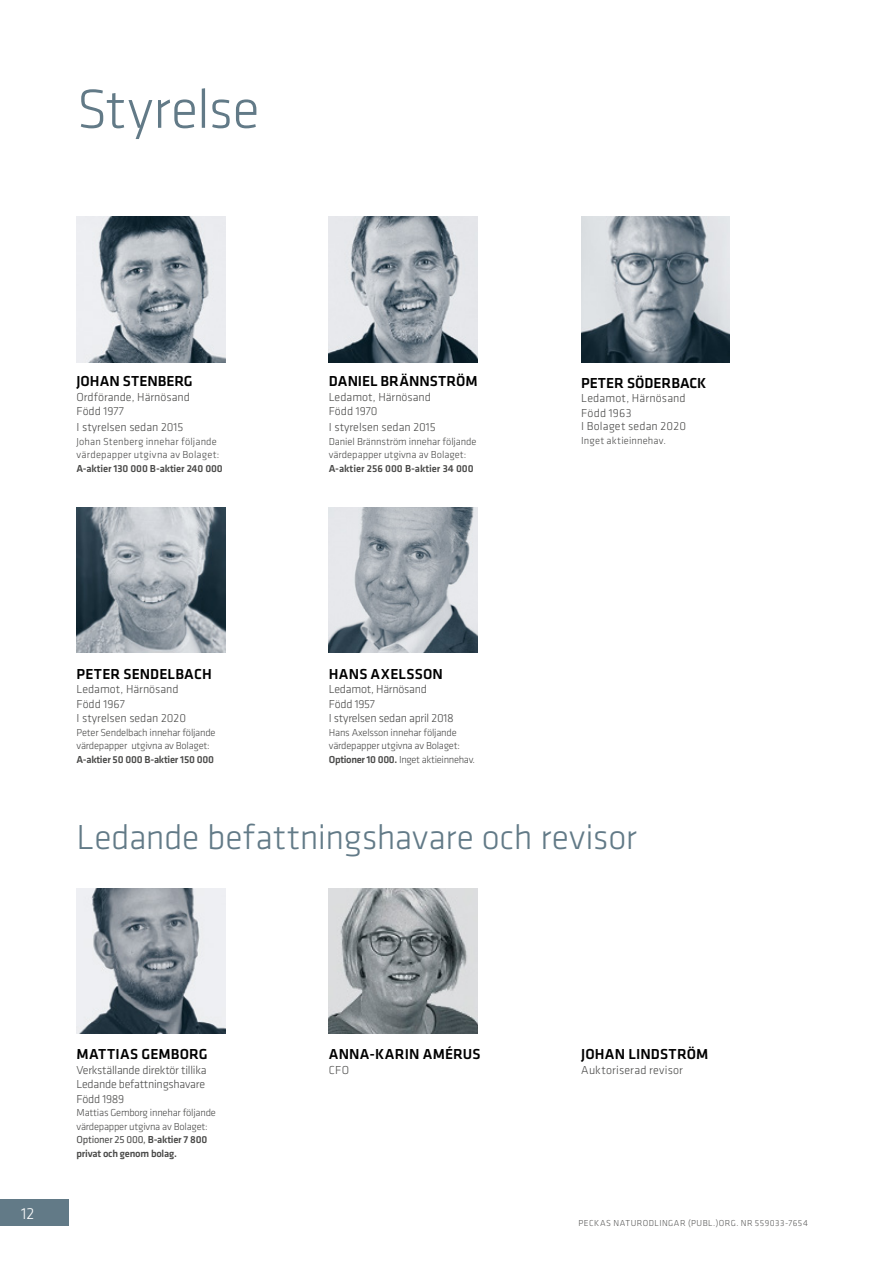
<style>
.page{position:relative;width:893px;height:1263px;background:#fff}
.page>*{position:absolute;margin:0;border:0;box-sizing:border-box;transform-origin:0 0}
.t1{font:300 57px "Klavika";letter-spacing:-.01em;color:#627a87}
.t2{font:300 36px "Klavika";letter-spacing:-.005em;color:#627a87}
.t3{font:300 16.5px "Klavika";color:#fff}
.t4{font:500 15px "Klavika";letter-spacing:.005em;color:#000}
.t5{font:300 12px/14.4px "Klavika";color:#4a4a49}
.t6{font:300 12px/14.4px "Klavika";letter-spacing:-.02em;color:#4a4a49}
.t7{font:300 12px "Klavika";letter-spacing:.02em;color:#4a4a49}
.t8{font:300 10.5px/13.5px "Klavika";letter-spacing:-.02em;color:#4a4a49}
.t9{font:500 10.5px "Klavika";letter-spacing:-.01em;color:#4a4a49}
.t10{font:300 10.5px/13.5px "Klavika";letter-spacing:.015em;color:#4a4a49}
.t11{font:300 9px "Klavika";letter-spacing:.05em;color:#575756}
.s1{font-weight:500}
.s2{font-weight:400}
</style>
<div class="page">
<div style="left:0;top:1199px;width:68px;height:27px;background:#627a87"></div>
<img style="left:581px;top:217px;width:149px;height:145px">
<img style="left:77px;top:889px;width:148px;height:145px">
<img style="left:329px;top:889px;width:149px;height:145px">
<img style="left:77px;top:217px;width:148px;height:145px">
<img style="left:77px;top:508px;width:148px;height:145px">
<img style="left:329px;top:217px;width:149px;height:145px">
<img style="left:329px;top:508px;width:149px;height:145px">
<h1 class="t1" style="left:77px;top:75px;width:185px">Styrelse</h1>
<h3 class="t4" style="left:77px;top:371px;width:118px">JOHAN STENBERG</h3>
<p class="t5" style="left:77px;top:389px;width:115px">Ordförande, Härnösand<br>Född 1977</p>
<p class="t5" style="left:77px;top:420px;width:108px">I styrelsen sedan 2015</p>
<p class="t10" style="left:77px;top:434px;width:144px">Johan Stenberg innehar följande värdepapper utgivna av Bolaget:</p>
<p class="t9" style="left:77px;top:461px;width:148px">A-aktier 130 000 B-aktier 240 000</p>
<h3 class="t4" style="left:329px;top:371px;width:150px">DANIEL BRÄNNSTRÖM</h3>
<p class="t5" style="left:329px;top:389px;width:104px">Ledamot, Härnösand<br>Född 1970</p>
<p class="t5" style="left:329px;top:420px;width:108px">I styrelsen sedan 2015</p>
<p class="t8" style="left:329px;top:434px;width:149px">Daniel Brännström innehar följande värdepapper utgivna av Bolaget:</p>
<p class="t9" style="left:329px;top:461px;width:146px">A-aktier 256 000 B-aktier 34 000</p>
<h3 class="t4" style="left:581px;top:373px;width:127px">PETER SÖDERBACK</h3>
<p class="t5" style="left:581px;top:391px;width:106px;line-height:14px">Ledamot, Härnösand<br>Född 1963<br>I Bolaget sedan 2020</p>
<p class="t10" style="left:581px;top:433px;width:86px">Inget aktieinnehav.</p>
<h3 class="t4" style="left:77px;top:664px;width:137px">PETER SENDELBACH</h3>
<p class="t5" style="left:77px;top:682px;width:111px">Ledamot, Härnösand<br>Född 1967<br>I styrelsen sedan 2020</p>
<p class="t8" style="left:77px;top:725px;width:141px">Peter Sendelbach innehar följande värdepapper utgivna av Bolaget:</p>
<p class="t9" style="left:77px;top:752px;width:139px">A-aktier 50 000 B-aktier 150 000</p>
<h3 class="t4" style="left:329px;top:664px;width:116px">HANS AXELSSON</h3>
<p class="t6" style="left:329px;top:682px;width:127px">Ledamot, Härnösand<br>Född 1957<br>I styrelsen sedan april 2018</p>
<p class="t8" style="left:329px;top:725px;width:148px">Hans Axelsson innehar följande värdepapper utgivna av Bolaget:<br><span class="s1">Optioner 10 000.</span> Inget aktieinnehav.</p>
<h2 class="t2" style="left:77px;top:815px;width:562px">Ledande befattningshavare och revisor</h2>
<h3 class="t3" style="left:21px;top:1203px;width:15px">12</h3>
<h3 class="t4" style="left:77px;top:1044px;width:133px">MATTIAS GEMBORG</h3>
<p class="t5" style="left:77px;top:1062px;width:131px;text-align:justify">Verkställande direktör tillika Ledande befattningshavare Född 1989</p>
<p class="t8" style="left:77px;top:1106px;width:141px">Mattias Gemborg innehar följande värdepapper utgivna av Bolaget:<br><span class="s2">Optioner 25 000,</span> <span class="s1">B-aktier 7 800 privat och genom bolag.</span></p>
<h3 class="t4" style="left:329px;top:1044px;width:153px">ANNA-KARIN AMÉRUS</h3>
<p class="t5" style="left:329px;top:1062px;width:22px">CFO</p>
<h3 class="t4" style="left:581px;top:1044px;width:129px">JOHAN LINDSTRÖM</h3>
<p class="t7" style="left:581px;top:1063px;width:103px">Auktoriserad revisor</p>
<p class="t11" style="left:578px;top:1218px;width:231px">PECKAS NATURODLINGAR (PUBL.)ORG. NR 559033-7654</p>
</div>
